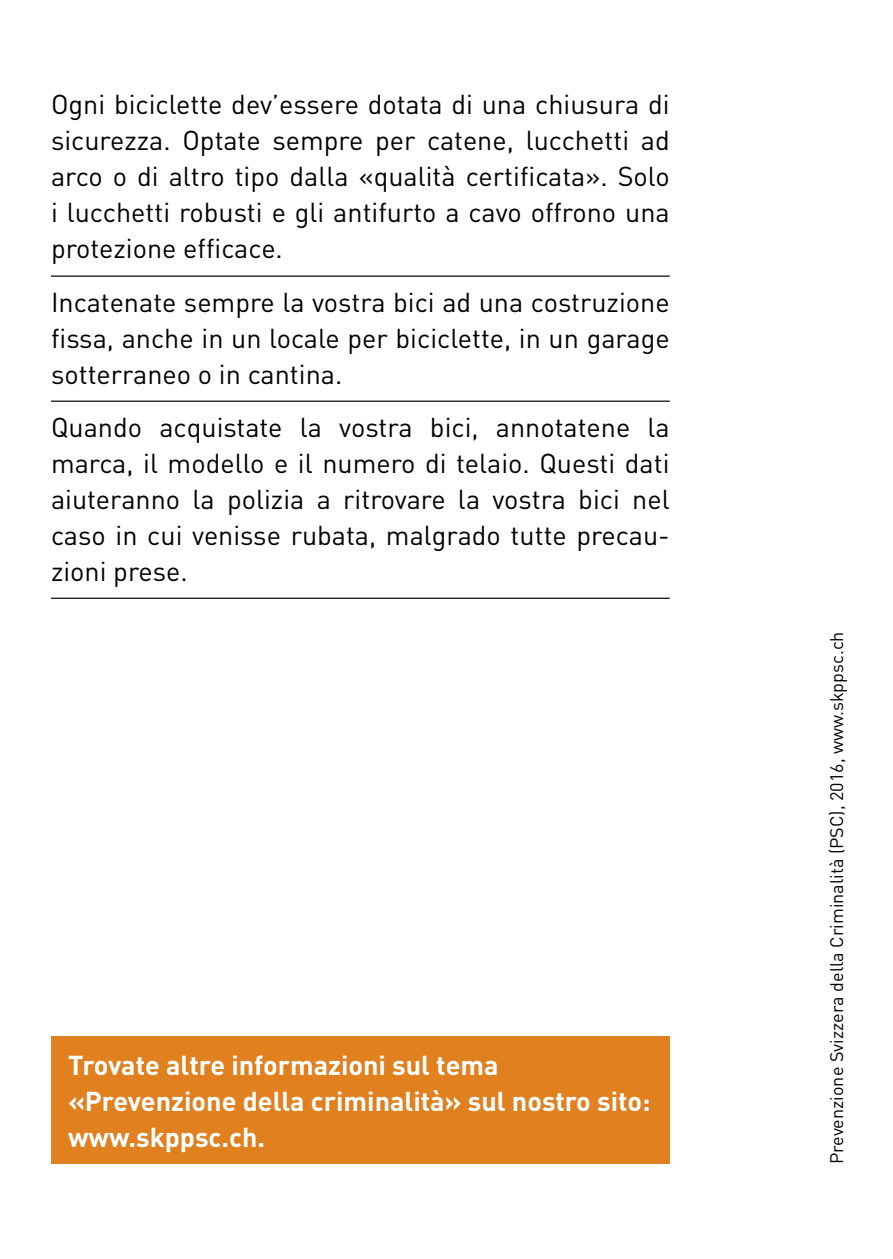
<style>
.page{position:relative;width:893px;height:1259px;background:#fff}
.page>*{position:absolute;margin:0;border:0;box-sizing:border-box;transform-origin:0 0}
.t1{font:27px/36px "DIN Weber";color:#000;text-align:justify}
.t2{font:700 27px/36px "DIN Weber";color:#fff}
.t3{font:18px "DIN Weber";color:#000}
</style>
<div class="page">
<hr style="left:51px;top:275px;width:619px;height:2px;background:#000">
<hr style="left:51px;top:400px;width:619px;height:2px;background:#000">
<hr style="left:51px;top:597px;width:619px;height:2px;background:#000">
<div style="left:51px;top:1036px;width:619px;height:128px;background:#e0801f"></div>
<p class="t1" style="left:51px;top:86px;width:620px">Ogni biciclette dev’essere dotata di una chiusura di sicurezza. Optate sempre per catene, lucchetti ad arco o di altro tipo dalla «qualità certificata». Solo i lucchetti robusti e gli antifurto a cavo offrono una protezione efficace.</p>
<p class="t1" style="left:51px;top:283px;width:620px">Incatenate sempre la vostra bici ad una costruzione fissa, anche in un locale per biciclette, in un garage sotterraneo o in cantina.</p>
<p class="t1" style="left:51px;top:408px;width:620px">Quando acquistate la vostra bici, annotatene la marca, il modello e il numero di telaio. Questi dati aiuteranno la polizia a ritrovare la vostra bici nel caso in cui venisse rubata, malgrado tutte precau&shy;zioni prese.</p>
<p class="t2" style="left:68px;top:1046px;width:584px">Trovate altre informazioni sul tema «Prevenzione della criminalità» sul nostro sito: www.skppsc.ch.</p>
<p class="t3" style="left:825px;top:1164px;width:534px;rotate:-90deg">Prevenzione Svizzera della Criminalità (PSC), 2016, www.skppsc.ch</p>
</div>
